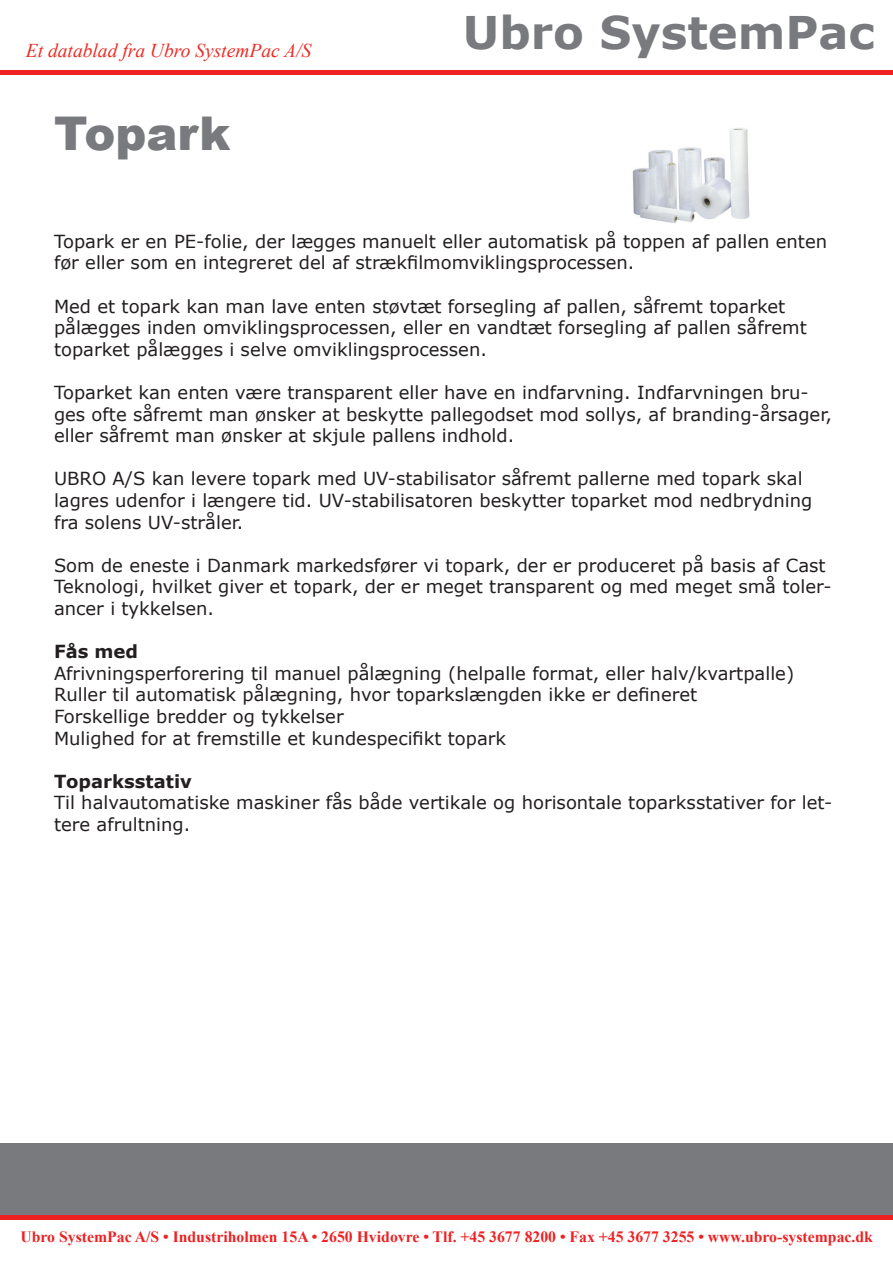
<style>
.page{position:relative;width:893px;height:1263px;background:#fff}
.page>*{position:absolute;margin:0;border:0;box-sizing:border-box;transform-origin:0 0}
.t1{font:900 46.5px "Arial";color:#787a7d}
.t2{font:700 45px "Verdana";color:#787a7d}
.t3{font:italic 19.5px "Times New Roman";color:#ee2a23}
.t4{font:18px/21.6px "Verdana";color:#231f20}
.t5{font:700 18px "Verdana";color:#231f20}
.t6{font:700 15.75px "Times New Roman";color:#ee2123}
</style>
<div class="page">
<div style="left:0;top:1143px;width:893px;height:72px;background:#787a7d"></div>
<div style="left:0;top:70px;width:893px;height:5px;background:#ee2123"></div>
<div style="left:0;top:1215px;width:893px;height:5px;background:#ee2123"></div>
<img style="left:632px;top:128px;width:118px;height:96px">
<p class="t3" style="left:26px;top:37px;width:287px">Et datablad fra Ubro SystemPac A/S</p>
<h1 class="t1" style="left:54px;top:100px;width:178px">Topark</h1>
<h2 class="t2" style="left:463px;top:1px;width:414px">Ubro SystemPac</h2>
<p class="t4" style="left:54px;top:230px;width:775px">Topark er en PE-folie, der lægges manuelt eller automatisk på toppen af pallen enten før eller som en integreret del af strækfilmomviklingsprocessen.</p>
<p class="t4" style="left:54px;top:295px;width:754px">Med et topark kan man lave enten støvtæt forsegling af pallen, såfremt toparket pålægges inden omviklingsprocessen, eller en vandtæt forsegling af pallen såfremt toparket pålægges i selve omviklingsprocessen.</p>
<p class="t4" style="left:54px;top:381px;width:779px">Toparket kan enten være transparent eller have en indfarvning. Indfarvningen bru&shy;ges ofte såfremt man ønsker at beskytte pallegodset mod sollys, af branding-årsager, eller såfremt man ønsker at skjule pallens indhold.</p>
<p class="t4" style="left:54px;top:468px;width:760px">UBRO A/S kan levere topark med UV-stabilisator såfremt pallerne med topark skal lagres udenfor i længere tid. UV-stabilisatoren beskytter toparket mod nedbrydning fra solens UV-stråler.</p>
<p class="t4" style="left:54px;top:554px;width:779px">Som de eneste i Danmark markedsfører vi topark, der er produceret på basis af Cast<br>Teknologi, hvilket giver et topark, der er meget transparent og med meget små toler&shy;ancer i tykkelsen.</p>
<p class="t5" style="left:54px;top:639px;width:86px">Fås med</p>
<p class="t4" style="left:54px;top:662px;width:742px">Afrivningsperforering til manuel pålægning (helpalle format, eller halv/kvartpalle)<br>Ruller til automatisk pålægning, hvor toparkslængden ikke er defineret Forskellige bredder og tykkelser<br>Mulighed for at fremstille et kundespecifikt topark</p>
<p class="t5" style="left:54px;top:768px;width:139px">Toparksstativ</p>
<p class="t4" style="left:54px;top:792px;width:780px">Til halvautomatiske maskiner fås både vertikale og horisontale toparksstativer for let&shy;tere afrultning.</p>
<p class="t6" style="left:20px;top:1226px;width:854px">Ubro SystemPac A/S • Industriholmen 15A • 2650 Hvidovre • Tlf. +45 3677 8200 • Fax +45 3677 3255 • www.ubro-systempac.dk</p>
</div>
